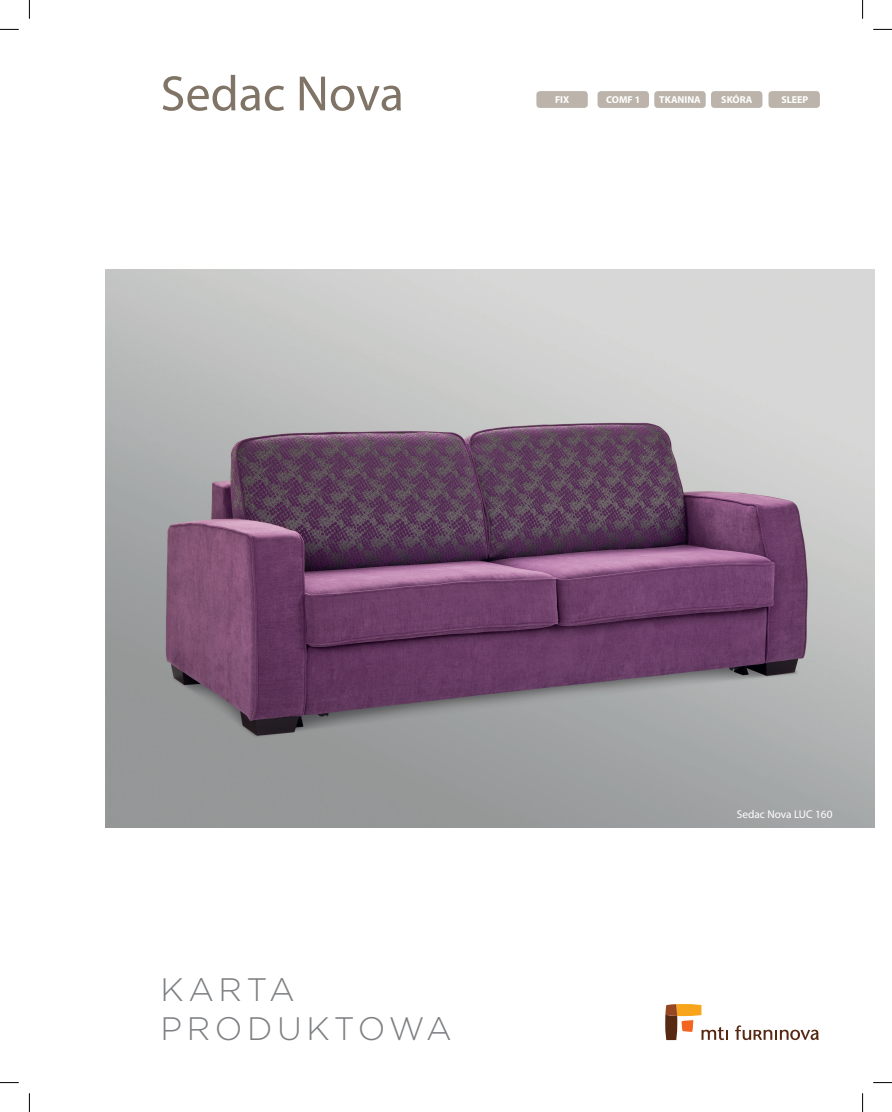
<style>
.page{position:relative;width:892px;height:1112px;background:#fff}
.page>*{position:absolute;margin:0;border:0;box-sizing:border-box;transform-origin:0 0}
.t1{font:50px "Myriad Pro";color:#807466}
.t2{font:300 32.5px/39px "Gotham";letter-spacing:.14em;color:#7e8083}
.t3{font:11.25px "Myriad Pro";color:#fff}
.t4{font:700 10px "Myriad Pro";color:#fff}
</style>
<div class="page">
<img style="left:106px;top:269px;width:768px;height:558px">
<svg style="left:665px;top:1004px;width:63px;height:35px"></svg>
<svg style="left:735px;top:1025px;width:83px;height:14px"></svg>
<div style="left:536px;top:91px;width:51px;height:17px;background:#bcb4aa;border-radius:4px"></div>
<div style="left:654px;top:91px;width:51px;height:17px;background:#bcb4aa;border-radius:4px"></div>
<div style="left:711px;top:91px;width:51px;height:17px;background:#bcb4aa;border-radius:4px"></div>
<div style="left:597px;top:91px;width:52px;height:17px;background:#bcb4aa;border-radius:4px"></div>
<div style="left:768px;top:91px;width:51px;height:17px;background:#bcb4aa;border-radius:4px"></div>
<svg style="left:0;top:29px;width:19px;height:1px"></svg>
<svg style="left:873px;top:29px;width:18px;height:1px"></svg>
<svg style="left:0;top:1082px;width:19px;height:1px"></svg>
<svg style="left:873px;top:1082px;width:18px;height:1px"></svg>
<svg style="left:29px;top:0;width:1px;height:19px"></svg>
<svg style="left:29px;top:1093px;width:1px;height:18px"></svg>
<svg style="left:862px;top:0;width:1px;height:19px"></svg>
<svg style="left:862px;top:1093px;width:1px;height:18px"></svg>
<h1 class="t1" style="left:160px;top:63px;width:245px">Sedac Nova</h1>
<p class="t4" style="left:555px;top:93px;width:16px">FIX</p>
<p class="t4" style="left:606px;top:93px;width:36px">COMF 1</p>
<p class="t4" style="left:659px;top:93px;width:43px">TKANINA</p>
<p class="t4" style="left:721px;top:93px;width:32px">SKÓRA</p>
<p class="t4" style="left:781px;top:93px;width:29px">SLEEP</p>
<h2 class="t2" style="left:160px;top:968px;width:293px">KARTA<br>PRODUKTOWA</h2>
<p class="t3" style="left:736px;top:806px;width:97px">Sedac Nova LUC 160</p>
</div>
